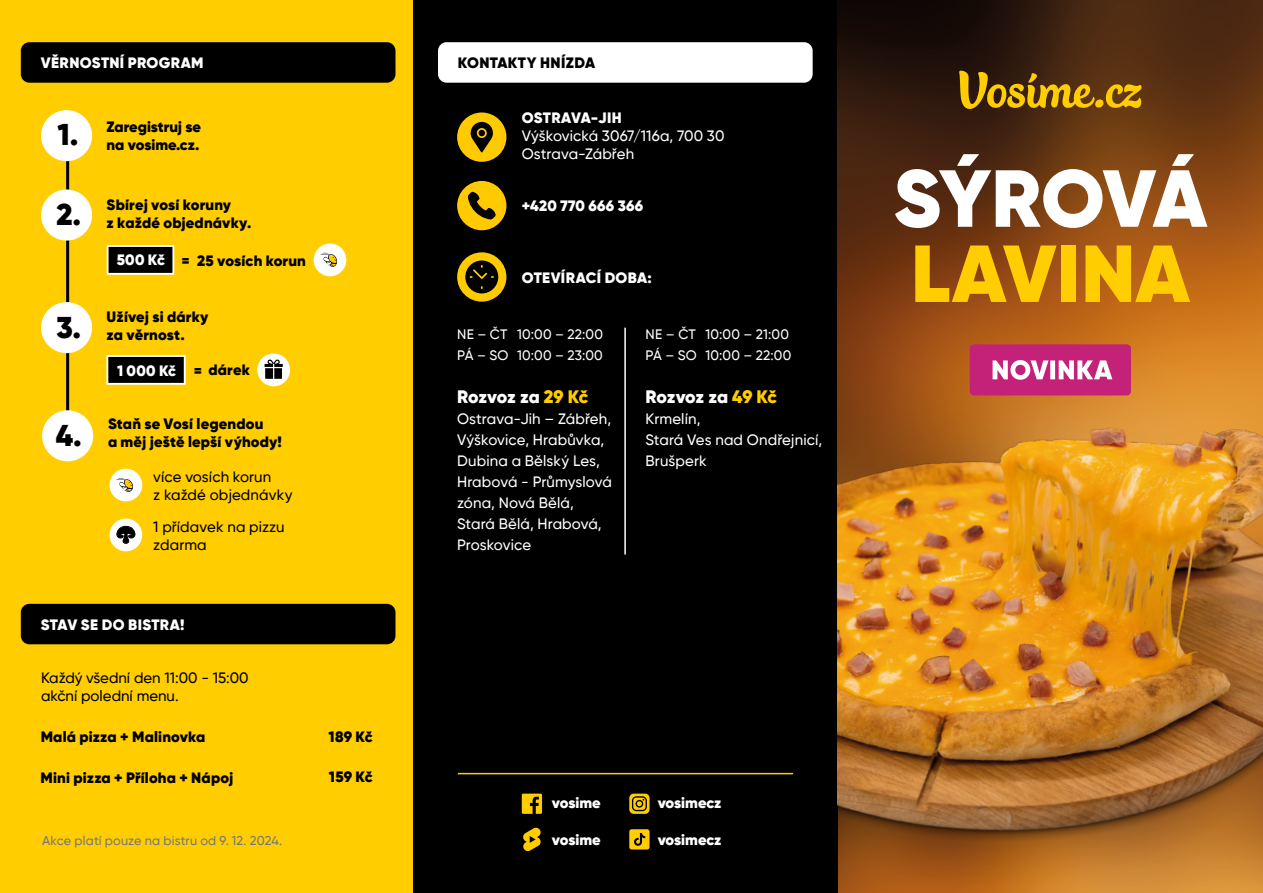
<style>
.page{position:relative;width:1263px;height:893px;background:#fff}
.page>*{position:absolute;margin:0;border:0;box-sizing:border-box;transform-origin:0 0}
.t1{font:900 80.7px "Gilroy";letter-spacing:-.025em;color:#fff}
.t2{font:900 80.7px "Gilroy";color:#ffcd00}
.t3{font:900 30px "Gilroy";color:#000}
.t4{font:900 18px "Gilroy";letter-spacing:-.01em;color:#fff}
.t5{font:900 15px/18px "Gilroy";letter-spacing:.01em;color:#000}
.t6{font:500 15px/21px "Gilroy";letter-spacing:.01em;color:#fff}
.t7{font:500 15px/18px "Gilroy";color:#000}
.t8{font:900 15px "Gilroy";letter-spacing:.015em;color:#fff}
.t9{font:900 15px "Gilroy";letter-spacing:-.005em;color:#fff}
.t10{font:500 13.65px/21px "Gilroy";letter-spacing:.015em;color:#fff}
.t11{font:500 12.75px "Gilroy";letter-spacing:.01em;color:#75787b}
.s1{color:#ffcd00}
</style>
<div class="page">
<div style="left:412px;top:0;width:426px;height:893px;background:#000"></div>
<div style="left:0;top:0;width:412px;height:893px;background:#ffcd00"></div>
<img style="left:838px;top:0;width:425px;height:405px">
<img style="left:838px;top:405px;width:425px;height:488px">
<div style="left:438px;top:42px;width:375px;height:41px;background:#fff;border-radius:9px"></div>
<svg style="left:522px;top:794px;width:20px;height:20px"></svg>
<svg style="left:629px;top:794px;width:20px;height:20px"></svg>
<svg style="left:523px;top:827px;width:18px;height:24px"></svg>
<svg style="left:629px;top:829px;width:20px;height:20px"></svg>
<hr style="left:458px;top:773px;width:335px;height:1px;background:#ffcd00">
<svg style="left:959px;top:70px;width:183px;height:40px;background:#87600b"></svg>
<div style="left:457px;top:252px;width:49px;height:50px;background:#ffcb00;border-radius:50%"></div>
<svg style="left:465px;top:260px;width:33px;height:33px"></svg>
<div style="left:21px;top:42px;width:374px;height:41px;background:#000;border-radius:9px"></div>
<div style="left:314px;top:244px;width:32px;height:32px;background:#fff;border-radius:50%"></div>
<svg style="left:321px;top:253px;width:16px;height:14px"></svg>
<div style="left:109px;top:469px;width:33px;height:32px;background:#fff;border-radius:50%"></div>
<svg style="left:116px;top:478px;width:17px;height:14px"></svg>
<hr style="left:66px;top:120px;width:3px;height:331px;background:#000">
<div style="left:41px;top:110px;width:51px;height:51px;background:#fff;border-radius:50%"></div>
<div style="left:41px;top:189px;width:51px;height:52px;background:#fff;border-radius:50%"></div>
<div style="left:41px;top:302px;width:51px;height:51px;background:#fff;border-radius:50%"></div>
<div style="left:42px;top:410px;width:51px;height:51px;background:#fff;border-radius:50%"></div>
<div style="left:109px;top:519px;width:33px;height:32px;background:#fff;border-radius:50%"></div>
<svg style="left:116px;top:525px;width:20px;height:19px"></svg>
<div style="left:257px;top:353px;width:33px;height:33px;background:#fff;border-radius:50%"></div>
<svg style="left:265px;top:359px;width:18px;height:20px"></svg>
<div style="left:970px;top:344px;width:161px;height:51px;background:#c42278;border-radius:4px"></div>
<svg style="left:992px;top:360px;width:120px;height:20px"></svg>
<hr style="left:624px;top:328px;width:2px;height:226px;background:#fff">
<div style="left:21px;top:604px;width:374px;height:40px;background:#000;border-radius:9px"></div>
<div style="left:457px;top:181px;width:49px;height:49px;background:#ffcb00;border-radius:50%"></div>
<svg style="left:468px;top:192px;width:28px;height:27px"></svg>
<div style="left:457px;top:112px;width:49px;height:50px;background:#ffcb00;border-radius:50%"></div>
<svg style="left:471px;top:122px;width:22px;height:30px"></svg>
<div style="left:107px;top:356px;width:78px;height:28px;background:#000"></div>
<div style="left:106px;top:355px;width:80px;height:30px;border:2px solid #fff"></div>
<div style="left:108px;top:246px;width:65px;height:28px;background:#000"></div>
<div style="left:107px;top:245px;width:67px;height:30px;border:2px solid #fff"></div>
<p class="t8" style="left:41px;top:54px;width:164px">VĚRNOSTNÍ PROGRAM</p>
<h2 class="t3" style="left:58px;top:116px;width:23px">1.</h2>
<h2 class="t3" style="left:56px;top:196px;width:26px">2.</h2>
<h2 class="t3" style="left:57px;top:309px;width:26px">3.</h2>
<h2 class="t3" style="left:56px;top:417px;width:28px">4.</h2>
<p class="t5" style="left:107px;top:118px;width:96px">Zaregistruj se na vosime.cz.</p>
<p class="t5" style="left:107px;top:196px;width:146px">Sbírej vosí koruny<br>z každé objednávky.</p>
<p class="t5" style="left:197px;top:251px;width:110px">25 vosích korun</p>
<p class="t8" style="left:117px;top:251px;width:50px">500 Kč</p>
<p class="t5" style="left:182px;top:251px;width:9px">=</p>
<p class="t5" style="left:107px;top:308px;width:103px">Užívej si dárky za věrnost.</p>
<p class="t8" style="left:117px;top:361px;width:61px">1 000 Kč</p>
<p class="t5" style="left:194px;top:361px;width:57px">= dárek</p>
<p class="t5" style="left:108px;top:415px;width:175px">Staň se Vosí legendou<br>a měj ještě lepší výhody!</p>
<p class="t7" style="left:153px;top:467px;width:141px">více vosích korun<br>z každé objednávky</p>
<p class="t7" style="left:153px;top:517px;width:133px">1 přídavek na pizzu zdarma</p>
<p class="t8" style="left:41px;top:615px;width:145px">STAV SE DO BISTRA!</p>
<p class="t7" style="left:41px;top:668px;width:209px">Každý všední den 11:00 - 15:00 akční polední menu.</p>
<p class="t5" style="left:41px;top:728px;width:166px">Malá pizza + Malinovka</p>
<p class="t5" style="left:41px;top:769px;width:194px">Mini pizza + Příloha + Nápoj</p>
<p class="t11" style="left:42px;top:832px;width:242px">Akce platí pouze na bistru od 9. 12. 2024.</p>
<p class="t5" style="left:329px;top:727px;width:46px">189 Kč</p>
<p class="t5" style="left:329px;top:768px;width:45px">159 Kč</p>
<p class="t5" style="left:458px;top:54px;width:139px">KONTAKTY HNÍZDA</p>
<p class="t8" style="left:522px;top:108px;width:102px">OSTRAVA-JIH</p>
<p class="t6" style="left:522px;top:126px;width:204px;line-height:18px">Výškovická 3067/116a, 700 30<br>Ostrava-Zábřeh</p>
<p class="t8" style="left:522px;top:196px;width:123px">+420 770 666 366</p>
<p class="t8" style="left:522px;top:268px;width:131px">OTEVÍRACÍ DOBA:</p>
<p class="t10" style="left:457px;top:324px;width:147px">NE – ČT 10:00 – 22:00<br>PÁ – SO 10:00 – 23:00</p>
<p class="t10" style="left:645px;top:324px;width:147px">NE – ČT 10:00 – 21:00<br>PÁ – SO 10:00 – 22:00</p>
<p class="t4" style="left:457px;top:385px;width:133px">Rozvoz za <span class="s1">29 Kč</span></p>
<p class="t6" style="left:457px;top:408px;width:156px">Ostrava-Jih – Zábřeh,<br>Výškovice, Hrabůvka,<br>Dubina a Bělský Les,<br>Hrabová - Průmyslová zóna, Nová Bělá,<br>Stará Bělá, Hrabová,<br>Proskovice</p>
<p class="t4" style="left:645px;top:385px;width:133px">Rozvoz za <span class="s1">49 Kč</span></p>
<p class="t6" style="left:645px;top:408px;width:178px">Krmelín,<br>Stará Ves nad Ondřejnicí,<br>Brušperk</p>
<h1 class="t1" style="left:894px;top:147px;width:315px">SÝROVÁ</h1>
<h1 class="t2" style="left:911px;top:222px;width:280px">LAVINA</h1>
<p class="t8" style="left:552px;top:794px;width:50px">vosime</p>
<p class="t8" style="left:552px;top:830px;width:50px">vosime</p>
<p class="t9" style="left:658px;top:794px;width:65px">vosimecz</p>
<p class="t9" style="left:658px;top:830px;width:65px">vosimecz</p>
</div>
